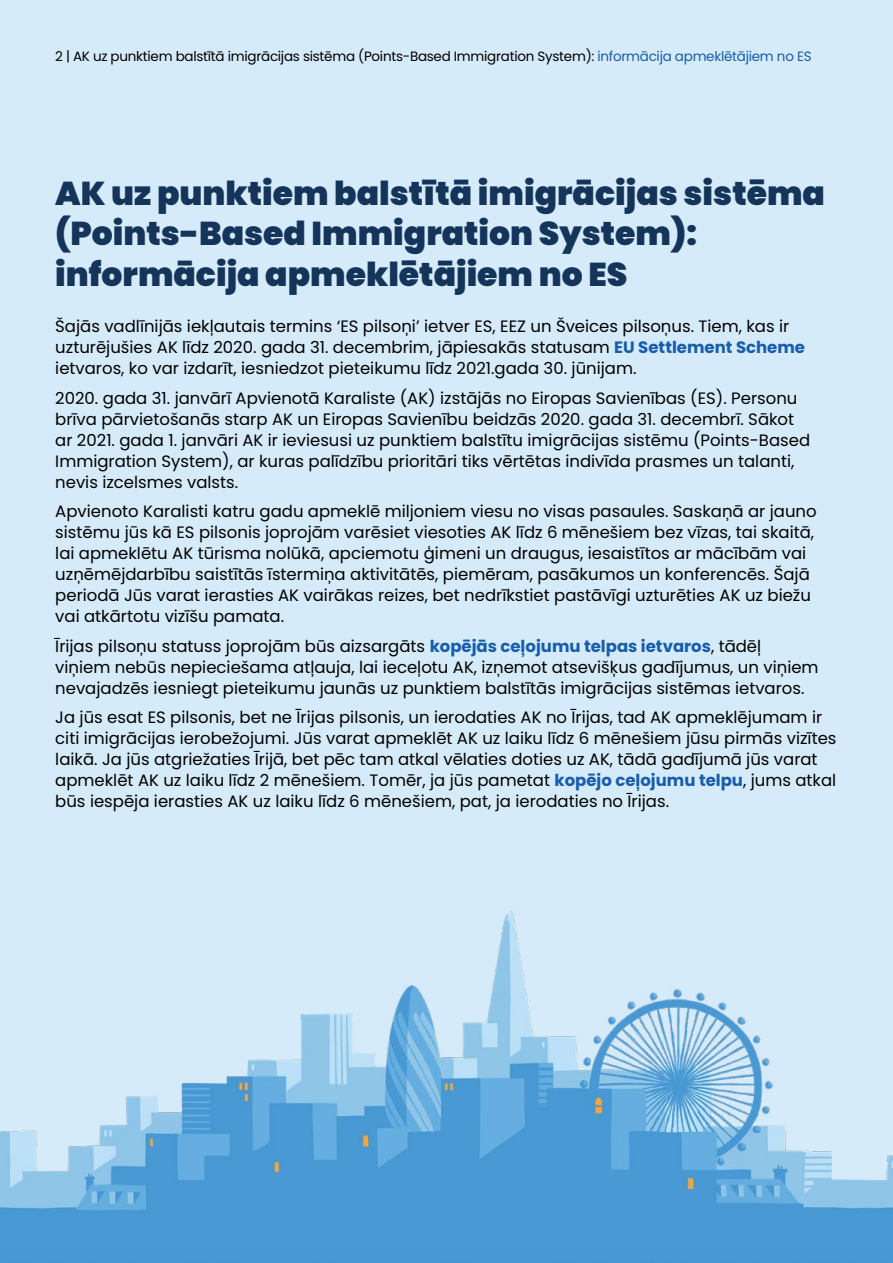
<style>
.page{position:relative;width:893px;height:1263px;background:#d5ebf9}
.page>*{position:absolute;margin:0;border:0;box-sizing:border-box;transform-origin:0 0}
.t1{font:900 33px/40.5px "Poppins";color:#15345a}
.t2{font:16.5px/21px "Poppins";color:#000}
.t3{font:13.5px "Poppins";letter-spacing:-.02em;color:#000}
.s1{color:#175dab}
.s2{font-weight:700;color:#175dab}
</style>
<div class="page">
<img style="left:0;top:910px;width:893px;height:353px">
<p class="t3" style="left:55px;top:48px;width:758px">2 | AK uz punktiem balstītā imigrācijas sistēma (Points-Based Immigration System): <span class="s1">informācija apmeklētājiem no ES</span></p>
<h1 class="t1" style="left:55px;top:173px;width:771px">AK uz punktiem balstītā imigrācijas sistēma (Points-Based Immigration System): informācija apmeklētājiem no ES</h1>
<p class="t2" style="left:55px;top:316px;width:751px">Šajās vadlīnijās iekļautais termins ‘ES pilsoņi’ ietver ES, EEZ un Šveices pilsoņus. Tiem, kas ir uzturējušies AK līdz 2020. gada 31. decembrim, jāpiesakās statusam <span class="s2">EU Settlement Scheme </span>ietvaros, ko var izdarīt, iesniedzot pieteikumu līdz 2021.gada 30. jūnijam.</p>
<p class="t2" style="left:55px;top:388px;width:756px">2020. gada 31. janvārī Apvienotā Karaliste (AK) izstājās no Eiropas Savienības (ES). Personu brīva pārvietošanās starp AK un Eiropas Savienību beidzās 2020. gada 31. decembrī. Sākot ar 2021. gada 1. janvāri AK ir ieviesusi uz punktiem balstītu imigrācijas sistēmu (Points-Based Immigration System), ar kuras palīdzību prioritāri tiks vērtētas indivīda prasmes un talanti, nevis izcelsmes valsts.</p>
<p class="t2" style="left:55px;top:501px;width:763px">Apvienoto Karalisti katru gadu apmeklē miljoniem viesu no visas pasaules. Saskaņā ar jauno sistēmu jūs kā ES pilsonis joprojām varēsiet viesoties AK līdz 6 mēnešiem bez vīzas, tai skaitā, lai apmeklētu AK tūrisma nolūkā, apciemotu ģimeni un draugus, iesaistītos ar mācībām vai uzņēmējdarbību saistītās īstermiņa aktivitātēs, piemēram, pasākumos un konferencēs. Šajā periodā Jūs varat ierasties AK vairākas reizes, bet nedrīkstiet pastāvīgi uzturēties AK uz biežu vai atkārtotu vizīšu pamata.</p>
<p class="t2" style="left:55px;top:636px;width:765px">Īrijas pilsoņu statuss joprojām būs aizsargāts <span class="s2">kopējās ceļojumu telpas ietvaros</span>, tādēļ viņiem nebūs nepieciešama atļauja, lai ieceļotu AK, izņemot atsevišķus gadījumus, un viņiem nevajadzēs iesniegt pieteikumu jaunās uz punktiem balstītās imigrācijas sistēmas ietvaros.</p>
<p class="t2" style="left:55px;top:707px;width:783px">Ja jūs esat ES pilsonis, bet ne Īrijas pilsonis, un ierodaties AK no Īrijas, tad AK apmeklējumam ir citi imigrācijas ierobežojumi. Jūs varat apmeklēt AK uz laiku līdz 6 mēnešiem jūsu pirmās vizītes laikā. Ja jūs atgriežaties Īrijā, bet pēc tam atkal vēlaties doties uz AK, tādā gadījumā jūs varat apmeklēt AK uz laiku līdz 2 mēnešiem. Tomēr, ja jūs pametat <span class="s2">kopējo ceļojumu telpu</span>, jums atkal būs iespēja ierasties AK uz laiku līdz 6 mēnešiem, pat, ja ierodaties no Īrijas.</p>
</div>
